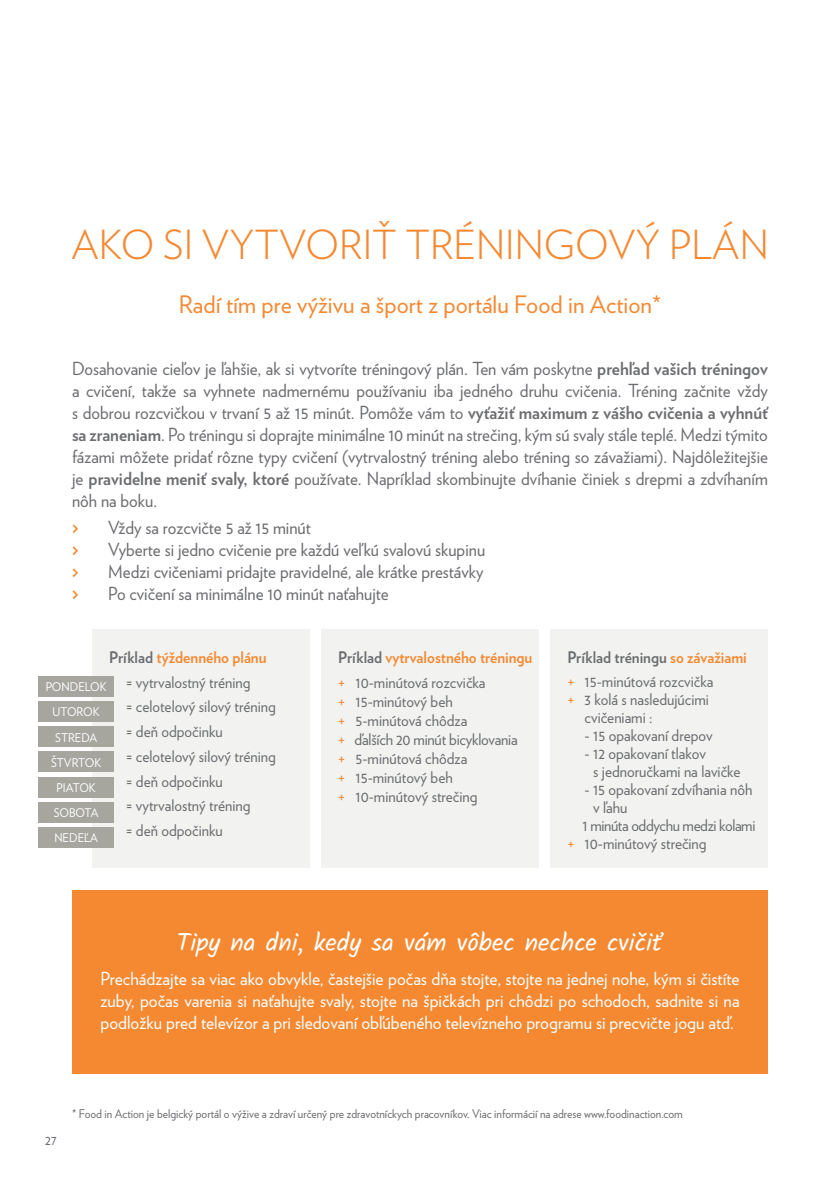
<style>
.page{position:relative;width:840px;height:1191px;background:#fff}
.page>*{position:absolute;margin:0;border:0;box-sizing:border-box;transform-origin:0 0}
.t1{font:300 40px "Verlag";color:#f58932}
.t2{font:25.2px "Kalam";color:#fff}
.t3{font:24px "Verlag";color:#f58932}
.t4{font:18px/22px "Verlag";color:#6c6d70;text-align:justify;scale:.95 1}
.t5{font:18px/22px "Verlag";color:#fff;text-align:justify}
.t6{font:16px/18px "Verlag";color:#6c6d70;scale:.95 1}
.t7{font:700 16px "Verlag";color:#f58932;scale:.95 1}
.t8{font:700 16px "Verlag";color:#6c6d70;scale:.95 1}
.t9{font:16px "Verlag";letter-spacing:-.025em;color:#6c6d70;scale:.95 1}
.t10{font:14px "Verlag";color:#6c6d70;scale:.95 1}
.t11{font:12px "Verlag";color:#6c6d70;scale:.95 1}
.t12{font:12px "Verlag";color:#fff;scale:.95 1}
.s1{font-weight:700}
.s2{font-weight:700;color:#f58932}
.s3{color:#6c6d70}
.s4{color:#f58932}
</style>
<div class="page">
<div style="left:72px;top:889px;width:695px;height:184px;background:#f58932"></div>
<div style="left:92px;top:629px;width:217px;height:238px;background:#f2f3f1"></div>
<div style="left:321px;top:629px;width:217px;height:238px;background:#f2f3f1"></div>
<div style="left:550px;top:629px;width:217px;height:238px;background:#f2f3f1"></div>
<div style="left:38px;top:675px;width:76px;height:21px;background:#a6a69f"></div>
<div style="left:38px;top:701px;width:76px;height:21px;background:#a6a69f"></div>
<div style="left:38px;top:726px;width:76px;height:21px;background:#a6a69f"></div>
<div style="left:38px;top:751px;width:76px;height:21px;background:#a6a69f"></div>
<div style="left:38px;top:776px;width:76px;height:21px;background:#a6a69f"></div>
<div style="left:38px;top:802px;width:76px;height:21px;background:#a6a69f"></div>
<div style="left:38px;top:827px;width:76px;height:21px;background:#a6a69f"></div>
<p class="t1" style="left:71px;top:215px;width:699px">AKO SI VYTVORIŤ TRÉNINGOVÝ PLÁN</p>
<p class="t3" style="left:179px;top:286px;width:483px">Radí tím pre výživu a šport z portálu Food in Action*</p>
<p class="t4" style="left:72px;top:356px;width:733px">Dosahovanie cieľov je ľahšie, ak si vytvoríte tréningový plán. Ten vám poskytne <span class="s1">prehľad vašich tréningov </span>a cvičení, takže sa vyhnete nadmernému používaniu iba jedného druhu cvičenia. Tréning začnite vždy s dobrou rozcvičkou v trvaní 5 až 15 minút. Pomôže vám to <span class="s1">vyťažiť maximum z vášho cvičenia a vyhnúť sa zraneniam</span>. Po tréningu si doprajte minimálne 10 minút na strečing, kým sú svaly stále teplé. Medzi týmito fázami môžete pridať rôzne typy cvičení (vytrvalostný tréning alebo tréning so závažiami). Najdôležitejšie je <span class="s1">pravidelne meniť svaly, ktoré</span> používate. Napríklad skombinujte dvíhanie činiek s drepmi a zdvíhaním nôh na boku.</p>
<p class="t4" style="left:72px;top:516px;width:253px"><span class="s2">&gt;</span> Vždy sa rozcvičte 5 až 15 minút</p>
<p class="t4" style="left:72px;top:538px;width:436px"><span class="s2">&gt;</span> Vyberte si jedno cvičenie pre každú veľkú svalovú skupinu</p>
<p class="t4" style="left:72px;top:560px;width:434px"><span class="s2">&gt;</span> Medzi cvičeniami pridajte pravidelné, ale krátke prestávky</p>
<p class="t4" style="left:72px;top:582px;width:335px"><span class="s2">&gt;</span> Po cvičení sa minimálne 10 minút naťahujte</p>
<p class="t7" style="left:109px;top:644px;width:167px"><span class="s3">Príklad</span> týždenného plánu</p>
<p class="t6" style="left:126px;top:672px;width:132px">= vytrvalostný tréning</p>
<p class="t6" style="left:126px;top:697px;width:159px">= celotelový silový tréning</p>
<p class="t6" style="left:126px;top:721px;width:103px">= deň odpočinku</p>
<p class="t6" style="left:126px;top:746px;width:159px">= celotelový silový tréning</p>
<p class="t6" style="left:126px;top:771px;width:103px">= deň odpočinku</p>
<p class="t6" style="left:126px;top:795px;width:132px">= vytrvalostný tréning</p>
<p class="t6" style="left:126px;top:820px;width:103px">= deň odpočinku</p>
<p class="t12" style="left:46px;top:677px;width:66px">PONDELOK</p>
<p class="t12" style="left:53px;top:703px;width:51px">UTOROK</p>
<p class="t12" style="left:55px;top:728px;width:45px">STREDA</p>
<p class="t12" style="left:51px;top:753px;width:54px">ŠTVRTOK</p>
<p class="t12" style="left:57px;top:778px;width:43px">PIATOK</p>
<p class="t12" style="left:54px;top:804px;width:49px">SOBOTA</p>
<p class="t12" style="left:54px;top:829px;width:47px">NEDEĽA</p>
<p class="t7" style="left:338px;top:644px;width:206px"><span class="s3">Príklad</span> vytrvalostného tréningu</p>
<p class="t6" style="left:338px;top:672px;width:156px"><span class="s4">+</span> 10-minútová rozcvička</p>
<p class="t6" style="left:338px;top:691px;width:122px"><span class="s4">+</span> 15-minútový beh</p>
<p class="t6" style="left:338px;top:710px;width:137px"><span class="s4">+</span> 5-minútová chôdza</p>
<p class="t6" style="left:338px;top:729px;width:190px"><span class="s4">+</span> ďalších 20 minút bicyklovania</p>
<p class="t6" style="left:338px;top:748px;width:137px"><span class="s4">+</span> 5-minútová chôdza</p>
<p class="t6" style="left:338px;top:767px;width:122px"><span class="s4">+</span> 15-minútový beh</p>
<p class="t6" style="left:338px;top:786px;width:148px"><span class="s4">+</span> 10-minútový strečing</p>
<p class="t8" style="left:567px;top:644px;width:190px">Príklad tréningu <span class="s4">so závažiami</span></p>
<p class="t6" style="left:567px;top:671px;width:155px"><span class="s4">+</span> 15-minútová rozcvička</p>
<p class="t6" style="left:584px;top:689px;width:132px;text-indent:-17px"><span class="s4">+</span> 3 kolá s nasledujúcimi cvičeniami :</p>
<p class="t6" style="left:584px;top:725px;width:136px">- 15 opakovaní drepov</p>
<p class="t6" style="left:593px;top:743px;width:156px;text-indent:-9px">- 12 opakovaní tlakov<br>s jednoručkami na lavičke</p>
<p class="t6" style="left:592px;top:779px;width:169px;text-indent:-9px">- 15 opakovaní zdvíhania nôh v ľahu</p>
<p class="t9" style="left:582px;top:813px;width:183px">1 minúta oddychu medzi kolami</p>
<p class="t6" style="left:567px;top:833px;width:148px"><span class="s4">+</span> 10-minútový strečing</p>
<p class="t2" style="left:177px;top:925px;width:487px">Tipy na dni, kedy sa vám vôbec nechce cvičiť</p>
<p class="t5" style="left:100px;top:966px;width:640px">Prechádzajte sa viac ako obvykle, častejšie počas dňa stojte, stojte na jednej nohe, kým si čistíte zuby, počas varenia si naťahujte svaly, stojte na špičkách pri chôdzi po schodoch, sadnite si na podložku pred televízor a pri sledovaní obľúbeného televízneho programu si precvičte jogu atď.</p>
<p class="t10" style="left:45px;top:1130px;width:14px">27</p>
<p class="t11" style="left:72px;top:1105px;width:644px">* Food in Action je belgický portál o výžive a zdraví určený pre zdravotníckych pracovníkov. Viac informácií na adrese www.foodinaction.com</p>
</div>
